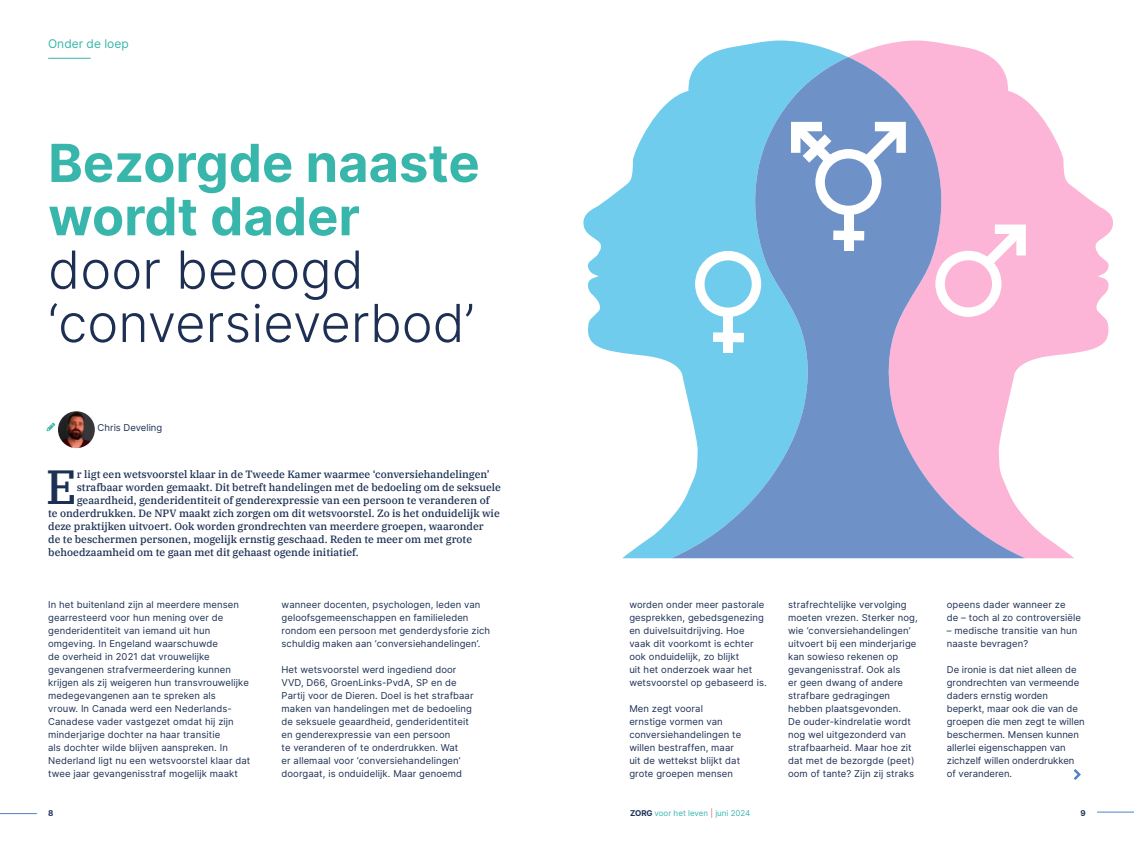
<style>
.page{position:relative;width:1134px;height:842px;background:#fff}
.page>*{position:absolute;margin:0;border:0;box-sizing:border-box;transform-origin:0 0}
.t1{font:300 52.4px/53.4px "Inter";color:#1d3054}
.t2{font:700 52.4px/53.4px "Inter";color:#38b6ab}
.t3{font:500 47.7px "IBM Plex Serif";color:#1d3054}
.t4{font:12px "Inter";color:#38b6ab}
.t5{font:500 10.5px "IBM Plex Serif";color:#1d3054}
.t6{font:9.5px/13px "Inter";letter-spacing:.01em;color:#1d3054}
.t7{font:8px "Inter";color:#38b6ab}
.t8{font:700 8px "Inter";color:#1d3054}
.s1{font-weight:700;color:#1d3054}
.s2{color:#ea5278}
</style>
<div class="page">
<hr style="left:48px;top:58px;width:43px;height:1px;background:#38b6ab">
<svg style="left:1074px;top:769px;width:7px;height:11px"></svg>
<svg style="left:47px;top:423px;width:8px;height:8px"></svg>
<img style="left:58px;top:411px;width:37px;height:37px;border-radius:18px">
<svg style="left:849px;top:41px;width:264px;height:517px"></svg>
<svg style="left:583px;top:41px;width:265px;height:517px"></svg>
<svg style="left:671px;top:57px;width:354px;height:501px"></svg>
<svg style="left:791px;top:122px;width:115px;height:93px"></svg>
<svg style="left:833px;top:230px;width:31px;height:10px"></svg>
<div style="left:844px;top:207px;width:9px;height:44px;background:#fff"></div>
<svg style="left:695px;top:251px;width:66px;height:66px"></svg>
<svg style="left:713px;top:332px;width:31px;height:10px"></svg>
<div style="left:724px;top:309px;width:9px;height:44px;background:#fff"></div>
<svg style="left:935px;top:225px;width:91px;height:92px"></svg>
<hr style="left:1097px;top:812px;width:37px;height:1px;background:#4c82c3">
<hr style="left:0;top:813px;width:37px;height:1px;background:#4c82c3">
<p class="t4" style="left:48px;top:35px;width:82px">Onder de loep</p>
<h1 class="t2" style="left:48px;top:135px;width:433px">Bezorgde naaste wordt dader</h1>
<h1 class="t1" style="left:48px;top:242px;width:427px">door beoogd ‘conversieverbod’</h1>
<p class="t6" style="left:98px;top:421px;width:66px">Chris Develing</p>
<h2 class="t3" style="left:46px;top:450px;width:32px">E</h2>
<p class="t5" style="left:77px;top:466px;width:414px">r ligt een wetsvoorstel klaar in de Tweede Kamer waarmee ‘conversiehandelingen’</p>
<p class="t5" style="left:77px;top:479px;width:425px">strafbaar worden gemaakt. Dit betreft handelingen met de bedoeling om de seksuele</p>
<p class="t5" style="left:77px;top:492px;width:414px">geaardheid, genderidentiteit of genderexpressie van een persoon te veranderen of</p>
<p class="t5" style="left:48px;top:505px;width:453px">te onderdrukken. De NPV maakt zich zorgen om dit wetsvoorstel. Zo is het onduidelijk wie</p>
<p class="t5" style="left:48px;top:518px;width:437px">deze praktijken uitvoert. Ook worden grondrechten van meerdere groepen, waaronder</p>
<p class="t5" style="left:48px;top:531px;width:425px">de te beschermen personen, mogelijk ernstig geschaad. Reden te meer om met grote</p>
<p class="t5" style="left:48px;top:544px;width:312px">behoedzaamheid om te gaan met dit gehaast ogende initiatief.</p>
<p class="t6" style="left:48px;top:598px;width:204px">In het buitenland zijn al meerdere mensen gearresteerd voor hun mening over de genderidentiteit van iemand uit hun omgeving. In Engeland waarschuwde<br>de overheid in 2021 dat vrouwelijke gevangenen strafvermeerdering kunnen krijgen als zij weigeren hun transvrouwelijke medegevangenen aan te spreken als<br>vrouw. In Canada werd een Nederlands-Canadese vader vastgezet omdat hij zijn minderjarige dochter na haar transitie<br>als dochter wilde blijven aanspreken. In Nederland ligt nu een wetsvoorstel klaar dat twee jaar gevangenisstraf mogelijk maakt</p>
<p class="t6" style="left:282px;top:598px;width:210px">wanneer docenten, psychologen, leden van geloofsgemeenschappen en familieleden rondom een persoon met genderdysforie zich schuldig maken aan ‘conversiehandelingen’.</p>
<p class="t6" style="left:282px;top:663px;width:194px">Het wetsvoorstel werd ingediend door VVD, D66, GroenLinks-PvdA, SP en de Partij voor de Dieren. Doel is het strafbaar maken van handelingen met de bedoeling de seksuele geaardheid, genderidentiteit en genderexpressie van een persoon<br>te veranderen of te onderdrukken. Wat<br>er allemaal voor ‘conversiehandelingen’ doorgaat, is onduidelijk. Maar genoemd</p>
<p class="t6" style="left:629px;top:598px;width:139px">worden onder meer pastorale gesprekken, gebedsgenezing en duivelsuitdrijving. Hoe vaak dit voorkomt is echter ook onduidelijk, zo blijkt<br>uit het onderzoek waar het wetsvoorstel op gebaseerd is.</p>
<p class="t6" style="left:629px;top:702px;width:113px">Men zegt vooral ernstige vormen van conversiehandelingen te willen bestraffen, maar uit de wettekst blijkt dat grote groepen mensen</p>
<p class="t6" style="left:788px;top:598px;width:131px">strafrechtelijke vervolging moeten vrezen. Sterker nog, wie ‘conversiehandelingen’ uitvoert bij een minderjarige kan sowieso rekenen op gevangenisstraf. Ook als<br>er geen dwang of andere strafbare gedragingen hebben plaatsgevonden.<br>De ouder-kindrelatie wordt nog wel uitgezonderd van strafbaarheid. Maar hoe zit dat met de bezorgde (peet) oom of tante? Zijn zij straks</p>
<p class="t6" style="left:947px;top:598px;width:136px">opeens dader wanneer ze<br>de – toch al zo controversiële</p>
<p class="t6" style="left:947px;top:624px;width:132px">– medische transitie van hun naaste bevragen?</p>
<p class="t6" style="left:947px;top:663px;width:139px">De ironie is dat niet alleen de grondrechten van vermeende daders ernstig worden beperkt, maar ook die van de groepen die men zegt te willen beschermen. Mensen kunnen allerlei eigenschappen van zichzelf willen onderdrukken of veranderen.</p>
<p class="t8" style="left:48px;top:807px;width:7px">8</p>
<p class="t7" style="left:630px;top:807px;width:122px"><span class="s1">ZORG</span> voor het leven <span class="s2">|</span> juni 2024</p>
<p class="t8" style="left:1080px;top:807px;width:7px">9</p>
</div>
